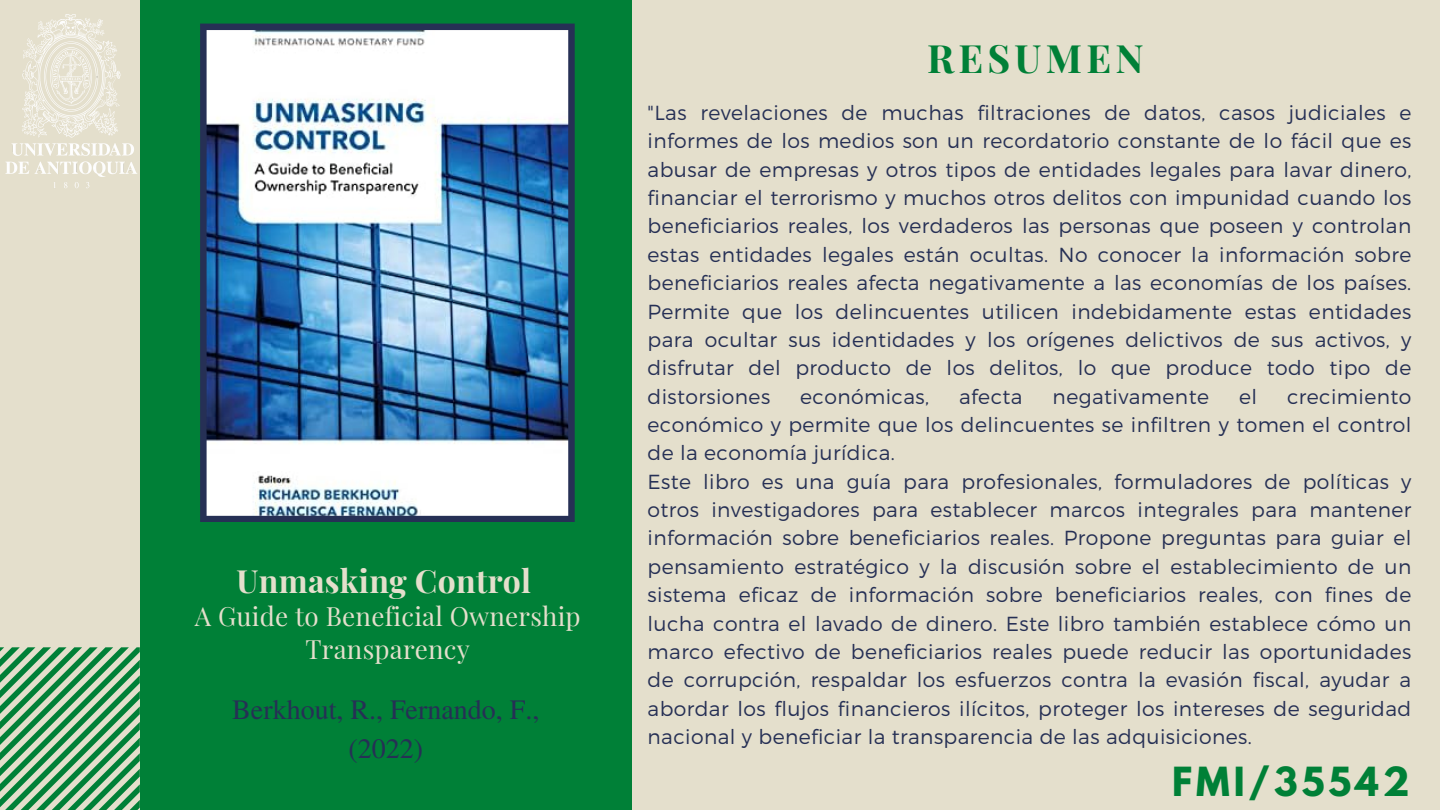
<style>
.page{position:relative;width:1440px;height:810px;background:#e4dfcc}
.page>*{position:absolute;margin:0;border:0;box-sizing:border-box;transform-origin:0 0}
.t1{font:700 39.1px "Playfair Display";letter-spacing:.11em;color:#008037}
.t2{font:700 35.6px "League Spartan";letter-spacing:.11em;color:#008037}
.t3{font:700 32px "Playfair Display";letter-spacing:.01em;color:#e4dfcc}
.t4{font:28px "Te X Gyre Termes";color:#263055}
.t5{font:26px/32.2px "Playfair Display";letter-spacing:.01em;color:#e4dfcc;text-align:center}
.t6{font:300 20.3px/28.4px "Montserrat";letter-spacing:.02em;color:#263055;text-align:justify}
</style>
<div class="page">
<div style="left:140px;top:0;width:492px;height:810px;background:#008037"></div>
<svg style="left:0;top:647px;width:140px;height:163px"></svg>
<img style="left:200px;top:24px;width:375px;height:498px">
<img style="left:5px;top:14px;width:132px;height:174px">
<p class="t3" style="left:237px;top:558px;width:296px">Unmasking Control</p>
<p class="t5" style="left:195px;top:599px;width:387px">A Guide to Beneficial Ownership<br>Transparency</p>
<p class="t4" style="left:232px;top:690px;width:309px">Berkhout, R., Fernando, F.,</p>
<p class="t4" style="left:349px;top:729px;width:76px">(2022)</p>
<p class="t1" style="left:927px;top:31px;width:218px">RESUMEN</p>
<p class="t6" style="left:648px;top:97px;width:765px">"Las revelaciones de muchas filtraciones de datos, casos judiciales e informes de los medios son un recordatorio constante de lo fácil que es abusar de empresas y otros tipos de entidades legales para lavar dinero, financiar el terrorismo y muchos otros delitos con impunidad cuando los beneficiarios reales, los verdaderos las personas que poseen y controlan estas entidades legales están ocultas. No conocer la información sobre beneficiarios reales afecta negativamente a las economías de los países.<br>Permite que los delincuentes utilicen indebidamente estas entidades para ocultar sus identidades y los orígenes delictivos de sus activos, y disfrutar del producto de los delitos, lo que produce todo tipo de distorsiones</p>
<p class="t6" style="left:800px;top:381px;width:130px">económicas,</p>
<p class="t6" style="left:959px;top:381px;width:65px">afecta</p>
<p class="t6" style="left:1053px;top:381px;width:158px">negativamente</p>
<p class="t6" style="left:1239px;top:381px;width:20px">el</p>
<p class="t6" style="left:648px;top:381px;width:765px;text-indent:640px">crecimiento económico y permite que los delincuentes se infiltren y tomen el control de la economía jurídica.</p>
<p class="t6" style="left:648px;top:466px;width:765px">Este libro es una guía para profesionales, formuladores de políticas y otros investigadores para establecer marcos integrales para mantener información sobre beneficiarios reales. Propone preguntas para guiar el pensamiento estratégico y la discusión sobre el establecimiento de un sistema eficaz de información sobre beneficiarios reales, con fines de lucha contra el lavado de dinero. Este libro también establece cómo un marco efectivo de beneficiarios reales puede reducir las oportunidades de corrupción, respaldar los esfuerzos contra la evasión fiscal, ayudar a abordar los flujos financieros ilícitos, proteger los intereses de seguridad nacional y beneficiar la transparencia de las adquisiciones.</p>
<p class="t2" style="left:1172px;top:764px;width:239px">FMI/35542</p>
</div>
